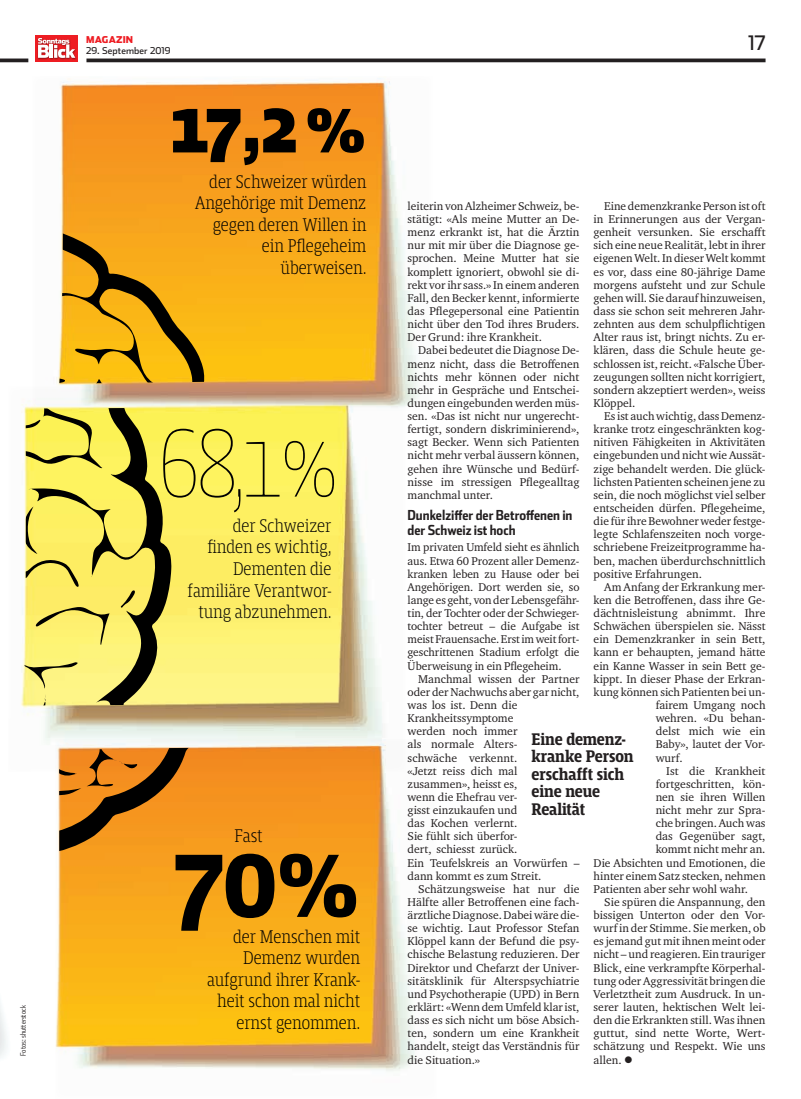
<style>
.page{position:relative;width:801px;height:1099px;background:#fff}
.page>*{position:absolute;margin:0;border:0;box-sizing:border-box;transform-origin:0 0}
.t1{font:700 114.12px "Mislab Pro";color:#000;scale:.89 1}
.t2{font:100 100.5px "Mislab Pro";color:#000;scale:.88 1}
.t3{font:700 expanded 79.88px "Mislab Pro";color:#000;scale:.89 1}
.t4{font:20px "Stainless";color:#231f20}
.t5{font:300 expanded 19px/21.5px "Mislab Pro Narrow";color:#000;text-align:right}
.t6{font:700 17.5px/17.5px "Mislab Pro Narrow";letter-spacing:-.005em;color:#231f20}
.t7{font:700 13.75px/15px "Stainless Cond";color:#231f20}
.t8{font:11.62px/13.1px "Charter ITC Pro";color:#231f20;text-align:justify}
.t9{font:9.38px "Stainless";letter-spacing:.01em;color:#231f20}
.t10{font:900 9.38px "Stainless";letter-spacing:.015em;color:#ee1d23}
.t11{font:300 7.5px "Stainless Cond";color:#231f20}
</style>
<div class="page">
<svg style="left:0;top:58px;width:28px;height:4px"></svg>
<svg style="left:86px;top:58px;width:679px;height:4px;background:#3f3c3d"></svg>
<div style="left:35px;top:35px;width:43px;height:27px;background:#ee1d23"></div>
<img style="left:37px;top:37px;width:39px;height:23px">
<svg style="left:38px;top:38px;width:37px;height:20px"></svg>
<img style="left:56px;top:78px;width:363px;height:328px">
<img style="left:21px;top:386px;width:385px;height:355px">
<img style="left:0;top:717px;width:31px;height:340px">
<img style="left:56px;top:739px;width:359px;height:332px">
<svg style="left:59px;top:747px;width:190px;height:130px;background:#d4821d"></svg>
<svg style="left:23px;top:407px;width:148px;height:298px;background:#d0c658"></svg>
<svg style="left:59px;top:200px;width:181px;height:184px;background:#dc9e19"></svg>
<p class="t11" style="left:19px;top:1055px;width:52px;rotate:-90deg">Fotos: shutterstock</p>
<p class="t10" style="left:86px;top:34px;width:49px">MAGAZIN</p>
<p class="t9" style="left:86px;top:45px;width:86px">29. September 2019</p>
<h3 class="t3" style="left:170px;top:78px;width:222px">17,2%</h3>
<h3 class="t5" style="left:195px;top:170px;width:173px">der Schweizer würden<br>Angehörige mit Demenz gegen deren Willen in ein Pflegeheim überweisen.</h3>
<h2 class="t2" style="left:157px;top:403px;width:207px">68,1%</h2>
<h3 class="t5" style="left:188px;top:514px;width:146px">der Schweizer finden es wichtig,<br>Dementen die familiäre Verantwor&shy;tung abzunehmen.</h3>
<h3 class="t5" style="left:234px;top:825px;width:30px">Fast</h3>
<h1 class="t1" style="left:172px;top:810px;width:213px">70%</h1>
<h3 class="t5" style="left:207px;top:925px;width:155px">der Menschen mit<br>Demenz wurden aufgrund ihrer Krank&shy;heit schon mal nicht ernst genommen.</h3>
<h3 class="t4" style="left:748px;top:31px;width:19px">17</h3>
<p class="t8" style="left:594px;top:199px;width:173px;text-indent:11px">Eine demenzkranke Person ist oft in Erinnerungen aus der Vergan&shy;genheit versunken. Sie erschafft sich eine neue Realität, lebt in ihrer eigenen Welt. In dieser Welt kommt es vor, dass eine 80-jährige Dame morgens aufsteht und zur Schule gehen will. Sie darauf hinzuweisen, dass sie schon seit mehreren Jahr&shy;zehnten aus dem schulpflichtigen Alter raus ist, bringt nichts. Zu er&shy;klären, dass die Schule heute ge&shy;schlossen ist, reicht. «Falsche Über&shy;zeugungen sollten nicht korrigiert, sondern akzeptiert werden», weiss Klöppel.</p>
<p class="t8" style="left:594px;top:409px;width:173px;text-indent:11px">Es ist auch wichtig, dass Demenz&shy;kranke trotz eingeschränkten kog&shy;nitiven Fähigkeiten in Aktivitäten eingebunden und nicht wie Aussät&shy;zige behandelt werden. Die glück&shy;lichsten Patienten scheinen jene zu sein, die noch möglichst viel selber entscheiden dürfen. Pflegeheime, die für ihre Bewohner weder festge&shy;legte Schlafenszeiten noch vorge&shy;schriebene Freizeitprogramme ha&shy;ben, machen überdurchschnittlich positive Erfahrungen.</p>
<p class="t8" style="left:604px;top:580px;width:163px">Am Anfang der Erkrankung mer-</p>
<p class="t8" style="left:594px;top:593px;width:173px">ken die Betroffenen, dass ihre Ge-</p>
<p class="t8" style="left:594px;top:606px;width:173px">dächtnisleistung abnimmt. Ihre</p>
<p class="t8" style="left:594px;top:619px;width:173px">Schwächen überspielen sie. Nässt</p>
<p class="t8" style="left:594px;top:632px;width:173px">ein Demenzkranker in sein Bett,</p>
<p class="t8" style="left:594px;top:645px;width:173px">kann er behaupten, jemand hätte</p>
<p class="t8" style="left:594px;top:659px;width:173px">ein Kanne Wasser in sein Bett ge-</p>
<p class="t8" style="left:594px;top:672px;width:173px">kippt. In dieser Phase der Erkran-</p>
<p class="t8" style="left:594px;top:685px;width:173px">kung können sich Patienten bei un-</p>
<p class="t8" style="left:656px;top:698px;width:111px">fairem Umgang noch</p>
<p class="t8" style="left:656px;top:711px;width:111px">wehren. «Du behan-</p>
<p class="t8" style="left:656px;top:724px;width:111px">delst mich wie ein</p>
<p class="t8" style="left:656px;top:737px;width:111px">Baby», lautet der Vor-</p>
<p class="t8" style="left:656px;top:750px;width:29px">wurf.</p>
<p class="t8" style="left:666px;top:764px;width:101px">Ist die Krankheit</p>
<p class="t8" style="left:656px;top:777px;width:111px">fortgeschritten, kön-</p>
<p class="t8" style="left:656px;top:790px;width:111px">nen sie ihren Willen</p>
<p class="t8" style="left:656px;top:803px;width:111px">nicht mehr zur Spra-</p>
<p class="t8" style="left:656px;top:816px;width:111px">che bringen. Auch was</p>
<p class="t8" style="left:656px;top:829px;width:111px">das Gegenüber sagt,</p>
<p class="t8" style="left:656px;top:842px;width:111px">kommt nicht mehr an.</p>
<p class="t8" style="left:594px;top:855px;width:173px">Die Absichten und Emotionen, die</p>
<p class="t8" style="left:594px;top:869px;width:173px">hinter einem Satz stecken, nehmen</p>
<p class="t8" style="left:594px;top:882px;width:156px">Patienten aber sehr wohl wahr.</p>
<p class="t8" style="left:604px;top:895px;width:163px">Sie spüren die Anspannung, den</p>
<p class="t8" style="left:594px;top:908px;width:173px">bissigen Unterton oder den Vor-</p>
<p class="t8" style="left:594px;top:921px;width:173px">wurf in der Stimme. Sie merken, ob</p>
<p class="t8" style="left:594px;top:934px;width:173px">es jemand gut mit ihnen meint oder</p>
<p class="t8" style="left:594px;top:947px;width:173px">nicht – und reagieren. Ein trauriger</p>
<p class="t8" style="left:594px;top:960px;width:173px">Blick, eine verkrampfte Körperhal-</p>
<p class="t8" style="left:594px;top:974px;width:173px">tung oder Aggressivität bringen die</p>
<p class="t8" style="left:594px;top:987px;width:173px">Verletztheit zum Ausdruck. In un-</p>
<p class="t8" style="left:594px;top:1000px;width:173px">serer lauten, hektischen Welt lei-</p>
<p class="t8" style="left:594px;top:1013px;width:173px">den die Erkrankten still. Was ihnen</p>
<p class="t8" style="left:594px;top:1026px;width:173px">guttut, sind nette Worte, Wert-</p>
<p class="t8" style="left:594px;top:1039px;width:173px">schätzung und Respekt. Wie uns</p>
<p class="t8" style="left:594px;top:1052px;width:41px">allen. ●</p>
<p class="t8" style="left:407px;top:199px;width:173px">leiterin von Alzheimer Schweiz, be&shy;stätigt: «Als meine Mutter an De&shy;menz erkrankt ist, hat die Ärztin nur mit mir über die Diagnose ge&shy;sprochen. Meine Mutter hat sie komplett ignoriert, obwohl sie di&shy;rekt vor ihr sass.» In einem anderen Fall, den Becker kennt, informierte das Pflegepersonal eine Patientin nicht über den Tod ihres Bruders.<br>Der Grund: ihre Krankheit.</p>
<p class="t8" style="left:407px;top:344px;width:173px;text-indent:11px">Dabei bedeutet die Diagnose De&shy;menz nicht, dass die Betroffenen nichts mehr können oder nicht mehr in Gespräche und Entschei&shy;dungen eingebunden werden müs&shy;sen. «Das ist nicht nur ungerecht&shy;fertigt, sondern diskriminierend», sagt Becker. Wenn sich Patienten nicht mehr verbal äussern können, gehen ihre Wünsche und Bedürf&shy;nisse im stressigen Pflegealltag manchmal unter.</p>
<p class="t7" style="left:407px;top:508px;width:166px">Dunkelziffer der Betroffenen in der Schweiz ist hoch</p>
<p class="t8" style="left:407px;top:540px;width:173px">Im privaten Umfeld sieht es ähnlich aus. Etwa 60 Prozent aller Demenz&shy;kranken leben zu Hause oder bei Angehörigen. Dort werden sie, so lange es geht, von der Lebensgefähr&shy;tin, der Tochter oder der Schwieger&shy;tochter betreut – die Aufgabe ist meist Frauensache. Erst im weit fort&shy;geschrittenen Stadium erfolgt die Überweisung in ein Pflegeheim.</p>
<p class="t8" style="left:407px;top:672px;width:173px;text-align:left;text-indent:11px">Manchmal wissen der Partner oder der Nachwuchs aber gar nicht, was los ist. Denn die<br>Krankheitssymptome<br>werden noch immer<br>als normale Alters-<br>schwäche verkennt.<br>«Jetzt reiss dich mal zusammen», heisst es,<br>wenn die Ehefrau ver-<br>gisst einzukaufen und<br>das Kochen verlernt.<br>Sie fühlt sich überfor-<br>dert, schiesst zurück.<br>Ein Teufelskreis an Vorwürfen – dann kommt es zum Streit.</p>
<p class="t8" style="left:407px;top:882px;width:173px;text-indent:11px">Schätzungsweise hat nur die Hälfte aller Betroffenen eine fach&shy;ärztliche Diagnose. Dabei wäre die&shy;se wichtig. Laut Professor Stefan Klöppel kann der Befund die psy&shy;chische Belastung reduzieren. Der Direktor und Chefarzt der Univer&shy;sitätsklinik für Alterspsychiatrie und Psychotherapie (UPD) in Bern erklärt: «Wenn dem Umfeld klar ist, dass es sich nicht um böse Absich&shy;ten, sondern um eine Krankheit handelt, steigt das Verständnis für die Situation.»</p>
<h3 class="t6" style="left:531px;top:729px;width:103px">Eine demenz&shy;kranke Person erschafft sich eine neue<br>Realität</h3>
</div>
